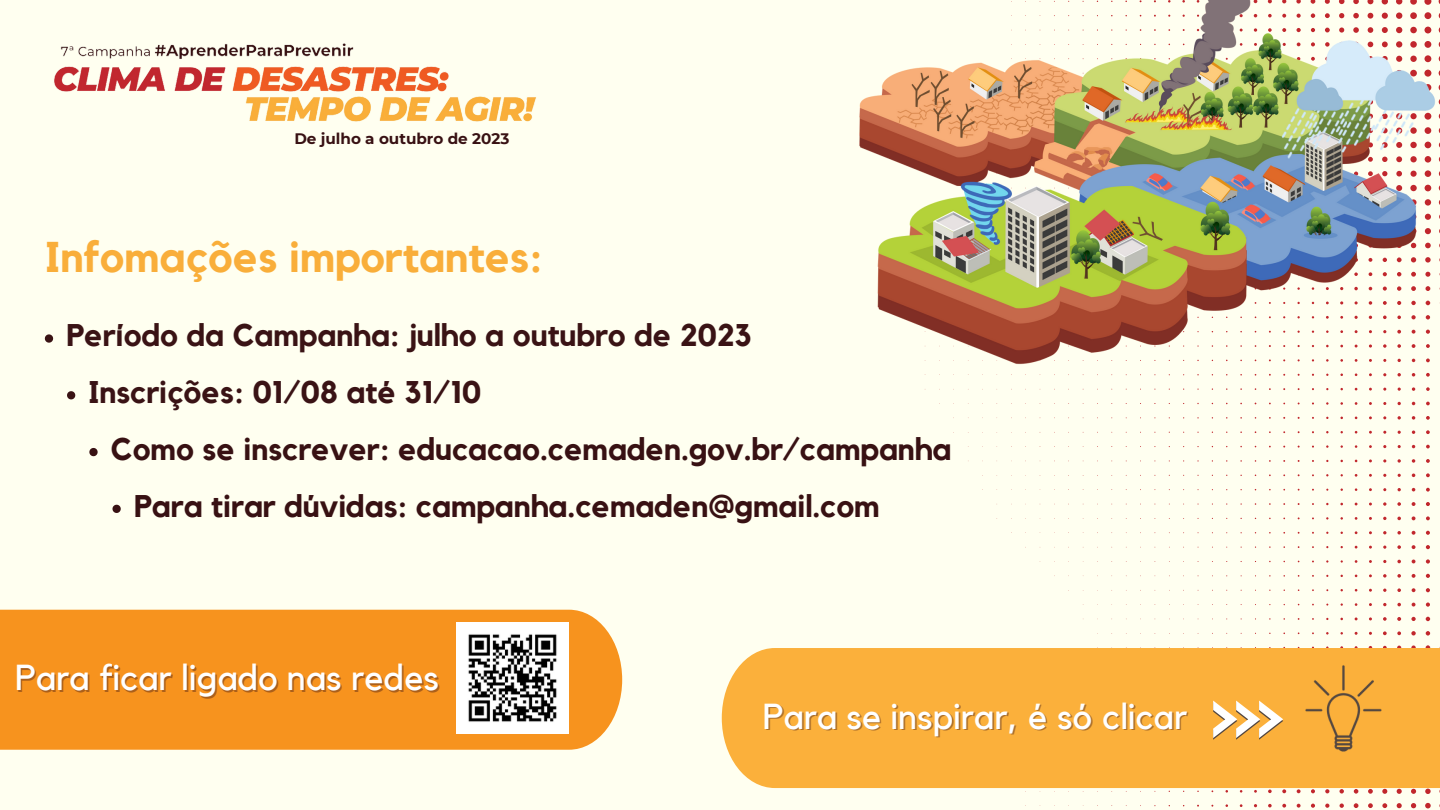
<style>
.page{position:relative;width:1440px;height:810px;background:#fffff0}
.page>*{position:absolute;margin:0;border:0;box-sizing:border-box;transform-origin:0 0}
.t1{font:700 42.9px "Kollektif";color:#f9ae3a}
.t2{font:36px "Kollektif";color:#fff}
.t3{font:700 31.2px "Kollektif";color:#381113}
.t4{font:700 31.2px "Kollektif";color:#3a1315}
.t5{font:700 15.2px "Montserrat";color:#381113}
</style>
<div class="page">
<svg style="left:67px;top:391px;width:8px;height:8px"></svg>
<svg style="left:89px;top:448px;width:9px;height:8px"></svg>
<svg style="left:1268px;top:804px;width:4px;height:3px"></svg>
<svg style="left:1268px;top:790px;width:4px;height:3px"></svg>
<svg style="left:1282px;top:804px;width:4px;height:4px"></svg>
<svg style="left:1282px;top:789px;width:4px;height:4px"></svg>
<svg style="left:1297px;top:804px;width:4px;height:4px"></svg>
<svg style="left:1297px;top:789px;width:4px;height:4px"></svg>
<svg style="left:1311px;top:804px;width:4px;height:4px"></svg>
<svg style="left:1311px;top:789px;width:4px;height:4px"></svg>
<svg style="left:1325px;top:804px;width:4px;height:4px"></svg>
<svg style="left:1325px;top:789px;width:4px;height:4px"></svg>
<svg style="left:1340px;top:803px;width:4px;height:5px"></svg>
<svg style="left:1339px;top:789px;width:5px;height:5px"></svg>
<svg style="left:1354px;top:803px;width:4px;height:5px"></svg>
<svg style="left:1354px;top:789px;width:4px;height:5px"></svg>
<svg style="left:1368px;top:803px;width:5px;height:5px"></svg>
<svg style="left:1368px;top:789px;width:5px;height:5px"></svg>
<svg style="left:1382px;top:803px;width:5px;height:5px"></svg>
<svg style="left:1382px;top:789px;width:5px;height:5px"></svg>
<svg style="left:1383px;top:631px;width:4px;height:4px"></svg>
<svg style="left:1383px;top:617px;width:4px;height:4px"></svg>
<svg style="left:1383px;top:574px;width:4px;height:4px"></svg>
<svg style="left:1383px;top:502px;width:3px;height:4px"></svg>
<svg style="left:1397px;top:803px;width:5px;height:5px"></svg>
<svg style="left:1397px;top:789px;width:5px;height:5px"></svg>
<svg style="left:1397px;top:631px;width:4px;height:4px"></svg>
<svg style="left:1397px;top:617px;width:4px;height:4px"></svg>
<svg style="left:1397px;top:603px;width:4px;height:3px"></svg>
<svg style="left:1397px;top:588px;width:4px;height:4px"></svg>
<svg style="left:1397px;top:574px;width:4px;height:4px"></svg>
<svg style="left:1397px;top:560px;width:4px;height:3px"></svg>
<svg style="left:1397px;top:545px;width:4px;height:4px"></svg>
<svg style="left:1397px;top:531px;width:4px;height:4px"></svg>
<svg style="left:1397px;top:517px;width:4px;height:3px"></svg>
<svg style="left:1397px;top:502px;width:4px;height:4px"></svg>
<svg style="left:1398px;top:459px;width:3px;height:4px"></svg>
<svg style="left:1411px;top:803px;width:5px;height:5px"></svg>
<svg style="left:1411px;top:789px;width:5px;height:5px"></svg>
<svg style="left:1411px;top:645px;width:5px;height:3px"></svg>
<svg style="left:1411px;top:631px;width:5px;height:5px"></svg>
<svg style="left:1411px;top:617px;width:5px;height:4px"></svg>
<svg style="left:1412px;top:603px;width:4px;height:4px"></svg>
<svg style="left:1412px;top:588px;width:4px;height:4px"></svg>
<svg style="left:1412px;top:574px;width:4px;height:4px"></svg>
<svg style="left:1412px;top:560px;width:4px;height:3px"></svg>
<svg style="left:1412px;top:545px;width:4px;height:4px"></svg>
<svg style="left:1412px;top:531px;width:4px;height:4px"></svg>
<svg style="left:1412px;top:516px;width:4px;height:4px"></svg>
<svg style="left:1412px;top:502px;width:4px;height:4px"></svg>
<svg style="left:1412px;top:459px;width:3px;height:4px"></svg>
<svg style="left:1412px;top:416px;width:3px;height:4px"></svg>
<svg style="left:1412px;top:387px;width:3px;height:4px"></svg>
<svg style="left:1425px;top:803px;width:6px;height:5px"></svg>
<svg style="left:1425px;top:789px;width:6px;height:5px"></svg>
<svg style="left:1426px;top:645px;width:4px;height:3px"></svg>
<svg style="left:1426px;top:631px;width:4px;height:5px"></svg>
<svg style="left:1426px;top:617px;width:4px;height:4px"></svg>
<svg style="left:1426px;top:603px;width:4px;height:4px"></svg>
<svg style="left:1426px;top:588px;width:4px;height:4px"></svg>
<svg style="left:1426px;top:574px;width:4px;height:4px"></svg>
<svg style="left:1426px;top:559px;width:4px;height:5px"></svg>
<svg style="left:1426px;top:545px;width:4px;height:4px"></svg>
<svg style="left:1426px;top:531px;width:4px;height:4px"></svg>
<svg style="left:1426px;top:516px;width:4px;height:4px"></svg>
<svg style="left:1426px;top:502px;width:4px;height:4px"></svg>
<svg style="left:1426px;top:488px;width:4px;height:4px"></svg>
<svg style="left:1426px;top:473px;width:4px;height:4px"></svg>
<svg style="left:1426px;top:459px;width:4px;height:4px"></svg>
<svg style="left:1426px;top:445px;width:4px;height:3px"></svg>
<svg style="left:1426px;top:430px;width:4px;height:4px"></svg>
<svg style="left:1426px;top:416px;width:4px;height:4px"></svg>
<svg style="left:1426px;top:402px;width:4px;height:3px"></svg>
<svg style="left:1426px;top:387px;width:4px;height:4px"></svg>
<img style="left:859px;top:0;width:581px;height:377px">
<div style="left:722px;top:648px;width:718px;height:140px;background:#fbb03b"></div>
<img style="left:1283px;top:648px;width:120px;height:120px">
<div style="left:0;top:610px;width:622px;height:140px;background:#f7931e"></div>
<img style="left:456px;top:622px;width:112px;height:112px">
<svg style="left:45px;top:334px;width:8px;height:9px"></svg>
<svg style="left:112px;top:505px;width:9px;height:8px"></svg>
<svg style="left:1212px;top:701px;width:71px;height:39px"></svg>
<img style="left:54px;top:43px;width:482px;height:79px">
<p class="t5" style="left:294px;top:130px;width:216px">De julho a outubro de 2023</p>
<p class="t1" style="left:45px;top:237px;width:499px">Infomações importantes:</p>
<p class="t4" style="left:66px;top:321px;width:687px">Período da Campanha: julho a outubro de 2023</p>
<p class="t4" style="left:89px;top:378px;width:394px">Inscrições: 01/08 até 31/10</p>
<p class="t3" style="left:111px;top:435px;width:842px">Como se inscrever: educacao.cemaden.gov.br/campanha</p>
<p class="t3" style="left:134px;top:491px;width:747px">Para tirar dúvidas: campanha.cemaden@gmail.com</p>
<p class="t2" style="left:15px;top:661px;width:425px">Para ficar ligado nas redes</p>
<p class="t2" style="left:763px;top:699px;width:426px">Para se inspirar, é só clicar</p>
</div>
